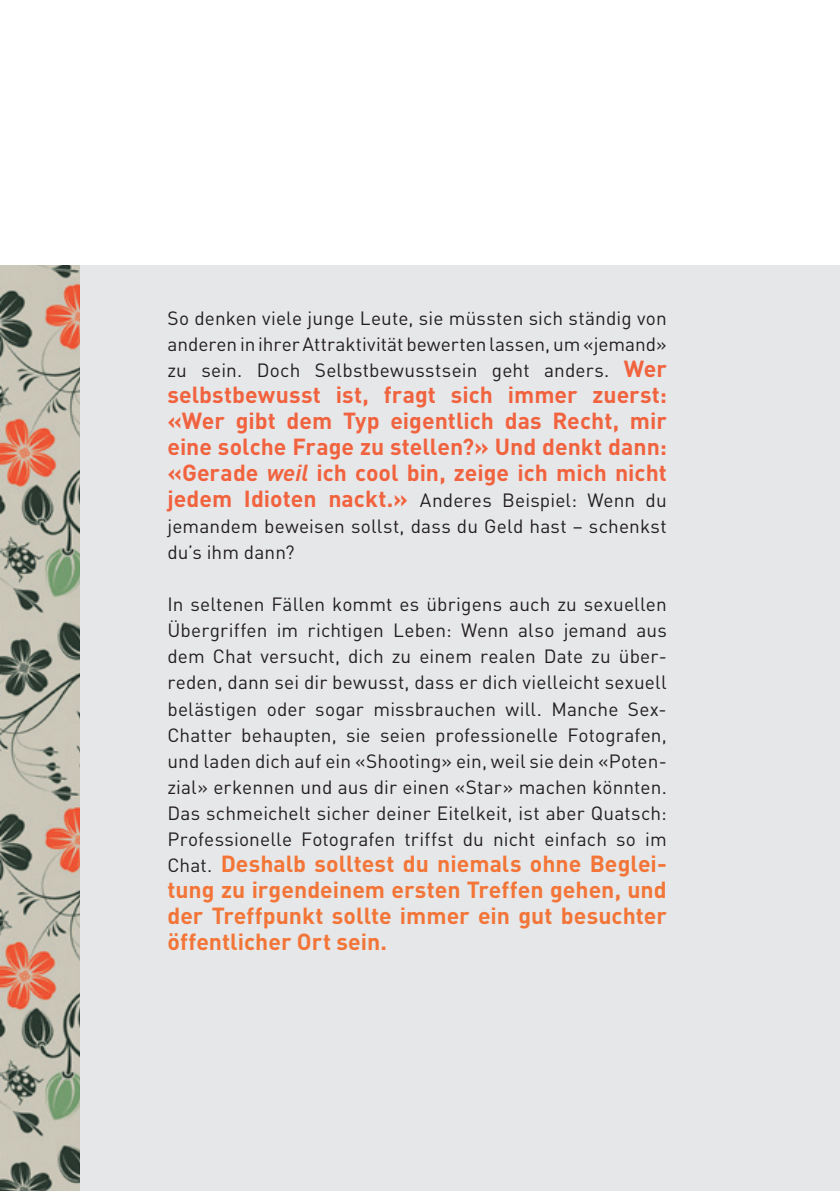
<style>
.page{position:relative;width:840px;height:1191px;background:#fff}
.page>*{position:absolute;margin:0;border:0;box-sizing:border-box;transform-origin:0 0}
.t1{font:700 23px/26px "DIN";color:#f1633e;text-align:justify}
.t2{font:700 23px/26px "DIN";color:#f37537;text-align:justify}
.t3{font:19px/26px "DIN";letter-spacing:.01em;color:#231f20;text-align:justify}
.s1{font-weight:700;font-size:23px;color:#f1633e}
.s2{font-style:italic}
.s3{font-weight:400;font-size:19px;color:#231f20}
</style>
<div class="page">
<div style="left:0;top:265px;width:839px;height:926px;background:#e6e7e9"></div>
<img style="left:0;top:265px;width:79px;height:926px">
<p class="t3" style="left:167px;top:305px;width:500px">So denken viele junge Leute, sie müssten sich ständig von anderen in ihrer Attraktivität bewerten lassen, um «jemand» zu sein. Doch Selbstbewusstsein geht anders. <span class="s1">Wer</span></p>
<p class="t1" style="left:167px;top:381px;width:500px">selbstbewusst ist, fragt sich immer zuerst: «Wer gibt dem Typ eigentlich das Recht, mir eine solche Frage zu stellen?» Und denkt dann: «Gerade <span class="s2">weil</span> ich cool bin, zeige ich mich nicht</p>
<p class="t3" style="left:167px;top:487px;width:500px"><span class="s1">jedem Idioten nackt.»</span> Anderes Beispiel: Wenn du jemandem beweisen sollst, dass du Geld hast – schenkst du’s ihm dann?</p>
<p class="t3" style="left:167px;top:591px;width:500px">In seltenen Fällen kommt es übrigens auch zu sexuellen Übergriffen im richtigen Leben: Wenn also jemand aus dem Chat versucht, dich zu einem realen Date zu über&shy;reden, dann sei dir bewusst, dass er dich vielleicht sexuell be lästigen oder sogar missbrauchen will. Manche Sex-Chatter behaupten, sie seien professionelle Fotografen, und laden dich auf ein «Shooting» ein, weil sie dein «Poten&shy;zial» er kennen und aus dir einen «Star» machen könnten.<br>Das schmeichelt sicher deiner Eitelkeit, ist aber Quatsch:<br>Professionelle Fotografen triffst du nicht einfach so im</p>
<p class="t2" style="left:167px;top:849px;width:500px"><span class="s3">Chat.</span> Deshalb solltest du niemals ohne Beglei&shy;tung zu irgend einem ersten Treffen gehen, und der Treffpunkt sollte immer ein gut besuchter öffentlicher Ort sein.</p>
</div>
